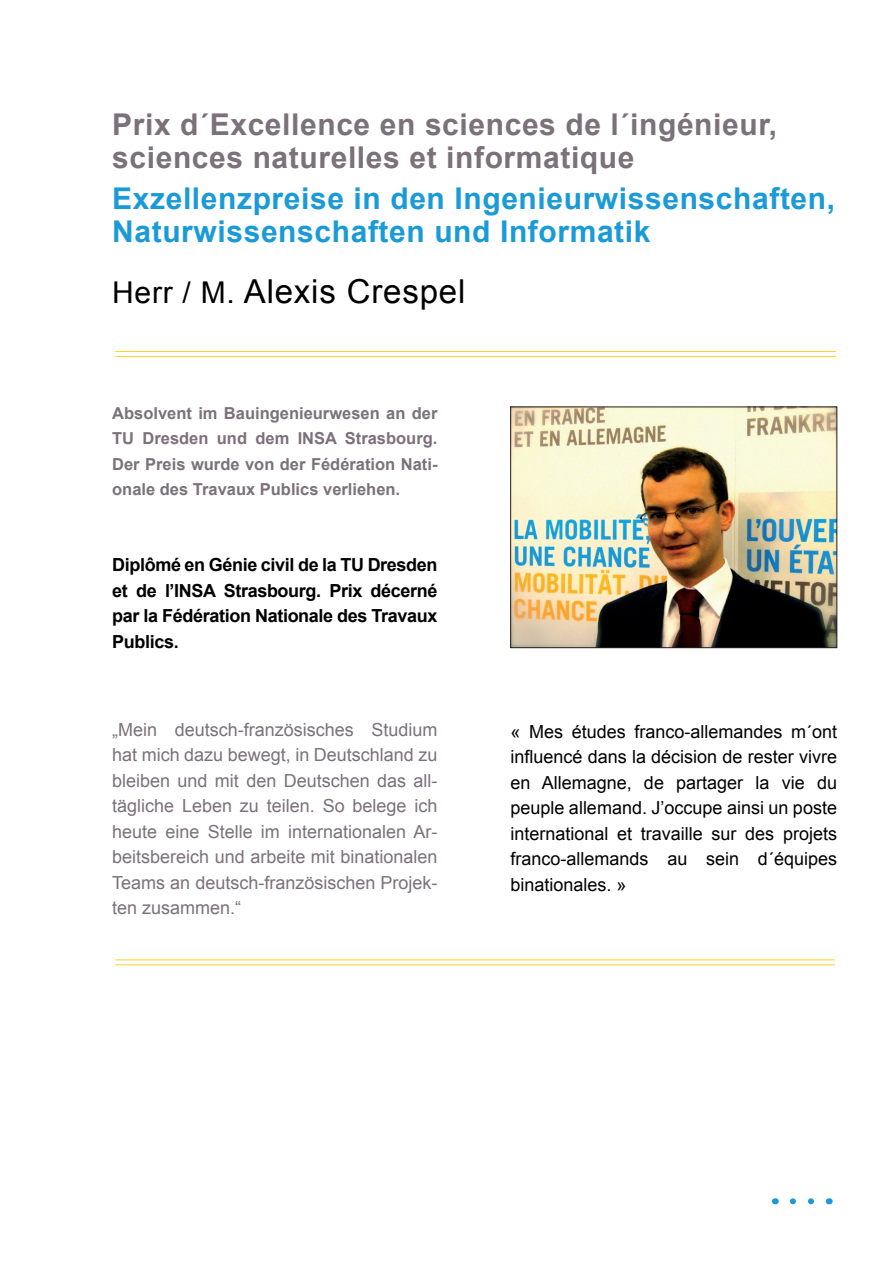
<style>
.page{position:relative;width:893px;height:1263px;background:#fff}
.page>*{position:absolute;margin:0;border:0;box-sizing:border-box;transform-origin:0 0}
.t1{font:33px "Arial";letter-spacing:.025em;color:#000}
.t2{font:700 30px/33px "Arial";letter-spacing:.02em;color:#1a9bd7}
.t3{font:700 30px/33px "Arial";letter-spacing:.02em;color:#7c717a}
.t4{font:18px/25.5px "Arial";color:#7c717a;text-align:justify}
.t5{font:18px/25.5px "Arial";color:#000;text-align:justify}
.t6{font:700 18px/25.5px "Arial";letter-spacing:-.02em;color:#000;text-align:justify}
.t7{font:700 16.5px/25.5px "Arial";color:#7c717a;text-align:justify}
.s1{font-size:30px}
</style>
<div class="page">
<img style="left:512px;top:409px;width:323px;height:237px">
<div style="left:510px;top:407px;width:327px;height:241px;border:1px solid #231f20"></div>
<hr style="left:115px;top:351px;width:721px;height:1px;background:#ffd126">
<hr style="left:115px;top:356px;width:721px;height:1px;background:#ffd126">
<hr style="left:115px;top:959px;width:720px;height:1px;background:#ffd126">
<hr style="left:115px;top:964px;width:720px;height:1px;background:#ffd126">
<svg style="left:793px;top:1198px;width:21px;height:6px"></svg>
<h2 class="t3" style="left:112px;top:109px;width:667px">Prix d´Excellence en sciences de l´ingénieur, sciences naturelles et informatique</h2>
<h2 class="t2" style="left:112px;top:183px;width:724px">Exzellenzpreise in den Ingenieurwissenschaften,<br>Naturwissenschaften und Informatik</h2>
<h1 class="t1" style="left:112px;top:270px;width:355px"><span class="s1">Herr / M.</span> Alexis Crespel</h1>
<p class="t7" style="left:112px;top:401px;width:327px">Absolvent im Bauingenieurwesen an der TU Dresden und dem INSA Strasbourg.<br>Der Preis wurde von der Fédération Nati&shy;onale des Travaux Publics verliehen.</p>
<p class="t6" style="left:112px;top:553px;width:327px">Diplômé en Génie civil de la TU Dresden et de l’INSA Strasbourg. Prix décerné par la Fédération Nationale des Travaux Publics.</p>
<p class="t4" style="left:112px;top:717px;width:327px">„Mein deutsch-französisches Studium hat mich dazu bewegt, in Deutschland zu bleiben und mit den Deutschen das all&shy;tägliche Leben zu teilen. So belege ich heute eine Stelle im internationalen Ar&shy;beitsbereich und arbeite mit binationalen Teams an deutsch-französischen Projek&shy;ten zusammen.“</p>
<p class="t5" style="left:510px;top:719px;width:328px">« Mes études franco-allemandes m´ont influencé dans la décision de rester vivre en Allemagne, de partager la vie du peuple allemand. J’occupe ainsi un poste international et travaille sur des projets franco-allemands au sein d´équipes binationales. »</p>
</div>
